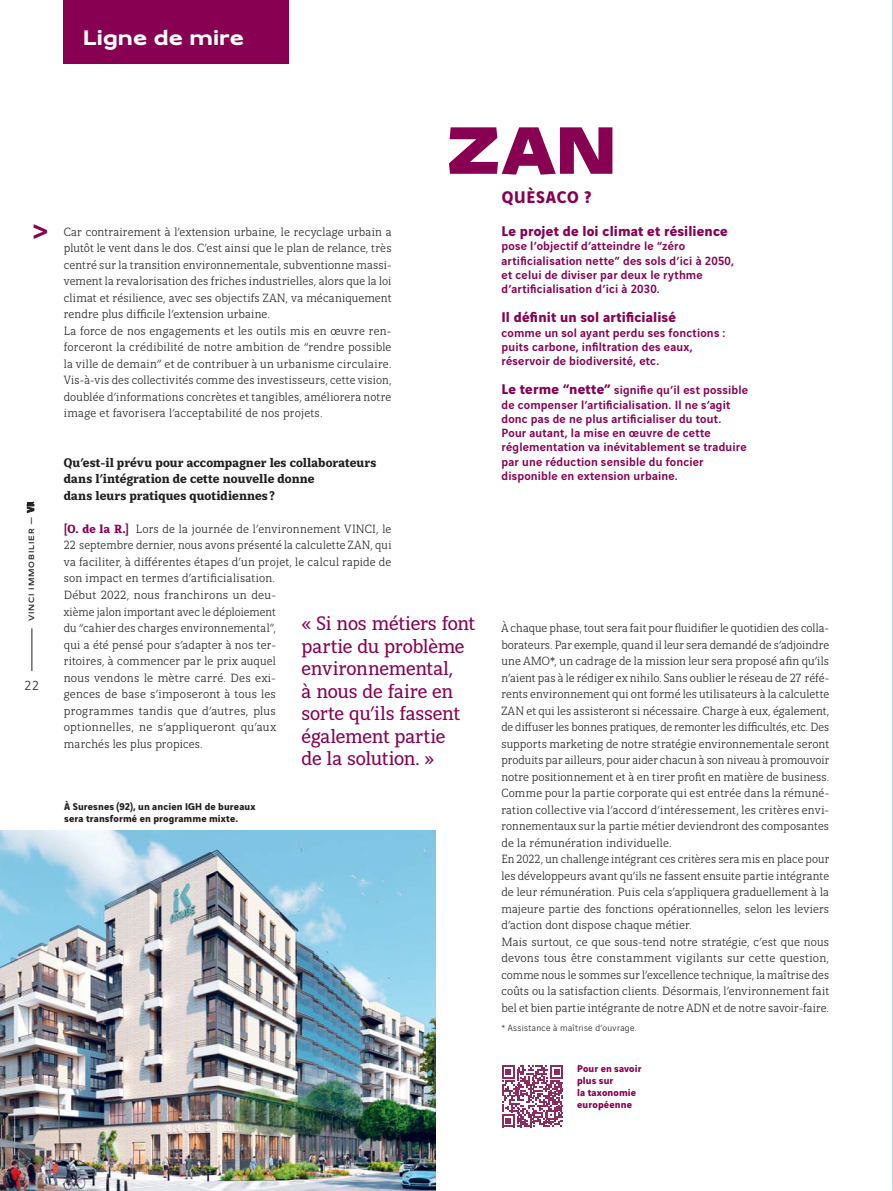
<style>
.page{position:relative;width:893px;height:1191px;background:#fff}
.page>*{position:absolute;margin:0;border:0;box-sizing:border-box;transform-origin:0 0}
.t1{font:900 71.55px "Vinci Sans Expanded";color:#870051}
.t2{font:500 36px "Vinci Sans";color:#870051}
.t3{font:700 22.5px "Vinci Sans Expanded";color:#fff}
.t4{font:21px/22.5px "Vinci Serif";letter-spacing:-.02em;color:#870051}
.t5{font:700 18px "Vinci Sans";letter-spacing:.045em;color:#870051}
.t6{font:700 15px "Vinci Sans";letter-spacing:.01em;color:#870051}
.t7{font:300 14.1px "Vinci Sans";color:#231f20}
.t8{font:700 13.5px/16.5px "Vinci Serif";color:#231f20}
.t9{font:300 12.75px/16.5px "Vinci Serif";letter-spacing:.01em;color:#231f20}
.t10{font:500 12.75px/14.2px "Vinci Sans";letter-spacing:.015em;color:#870051}
.t11{font:700 10.5px/12px "Vinci Sans";letter-spacing:.015em;color:#231f20}
.t12{font:700 10.5px/12px "Vinci Sans";letter-spacing:.015em;color:#870051}
.t13{font:300 9.75px "Vinci Sans";letter-spacing:.035em;color:#231f20}
.t14{font:500 8.25px "Vinci Sans Expanded";letter-spacing:.1em;color:#231f20}
.s1{font-family:"Vinci Sans";font-weight:700;font-size:10.05px}
.s2{font-weight:700;color:#870051}
.s3{font-weight:700;font-size:15px}
.s4{font-style:italic}
</style>
<div class="page">
<svg style="left:892px;top:243px;width:1px;height:948px"></svg>
<img style="left:0;top:830px;width:436px;height:361px">
<svg style="left:502px;top:1065px;width:61px;height:62px"></svg>
<hr style="left:32px;top:628px;width:1px;height:43px;background:#231f20">
<div style="left:64px;top:0;width:225px;height:64px;background:#870051"></div>
<h3 class="t3" style="left:83px;top:29px;width:163px">Ligne de mire</h3>
<h2 class="t2" style="left:32px;top:216px;width:19px">&gt;</h2>
<p class="t14" style="left:26px;top:621px;width:119px;rotate:-90deg">VINCI IMMOBILIER — <span class="s1">Vi</span></p>
<p class="t7" style="left:25px;top:680px;width:16px">22</p>
<h1 class="t1" style="left:444px;top:125px;width:174px">ZAN</h1>
<p class="t9" style="left:64px;top:225px;width:329px">Car contrairement à l’extension urbaine, le recyclage urbain a plutôt le vent dans le dos. C’est ainsi que le plan de relance, très centré sur la transition environnementale, subventionne massi&shy;vement la revalorisation des friches industrielles, alors que la loi climat et résilience, avec ses objectifs ZAN, va mécaniquement rendre plus difficile l’extension urbaine.<br>La force de nos engagements et les outils mis en œuvre ren&shy;forceront la crédibilité de notre ambition de “rendre possible la ville de demain” et de contribuer à un urbanisme circulaire.<br>Vis-à-vis des collectivités comme des investisseurs, cette vision, doublée d’informations concrètes et tangibles, améliorera notre image et favorisera l’acceptabilité de nos projets.</p>
<p class="t8" style="left:64px;top:455px;width:314px">Qu’est-il prévu pour accompagner les collaborateurs dans l’intégration de cette nouvelle donne<br>dans leurs pratiques quotidiennes ?</p>
<p class="t9" style="left:64px;top:522px;width:329px"><span class="s2">[O. de la R.]</span> Lors de la journée de l’environnement VINCI, le 22 septembre dernier, nous avons présenté la calculette ZAN, qui va faciliter, à différentes étapes d’un projet, le calcul rapide de son impact en termes d’artificialisation.<br>Début 2022, nous franchirons un deu-<br>xième jalon important avec le déploiement<br>du “cahier des charges environnemental”,<br>qui a été pensé pour s’adapter à nos ter-<br>ritoires, à commencer par le prix auquel<br>nous vendons le mètre carré. Des exi-<br>gences de base s’imposeront à tous les<br>programmes tandis que d’autres, plus<br>optionnelles, ne s’appliqueront qu’aux<br>marchés les plus propices.</p>
<h3 class="t4" style="left:302px;top:614px;width:175px">« Si nos métiers font partie du problème environnemental,<br>à nous de faire en sorte qu’ils fassent également partie<br>de la solution. »</h3>
<p class="t11" style="left:64px;top:801px;width:193px">À Suresnes (92), un ancien IGH de bureaux sera transformé en programme mixte.</p>
<h3 class="t5" style="left:502px;top:190px;width:91px">QUÈSACO ?</h3>
<p class="t6" style="left:501px;top:226px;width:228px">Le projet de loi climat et résilience</p>
<p class="t10" style="left:501px;top:240px;width:234px">pose l’objectif d’atteindre le “zéro artificialisation nette” des sols d’ici à 2050, et celui de diviser par deux le rythme d’artificialisation d’ici à 2030.</p>
<p class="t6" style="left:501px;top:312px;width:176px">Il définit un sol artificialisé</p>
<p class="t10" style="left:501px;top:327px;width:225px">comme un sol ayant perdu ses fonctions : puits carbone, infiltration des eaux, réservoir de biodiversité, etc.</p>
<p class="t10" style="left:501px;top:384px;width:248px"><span class="s3">Le terme “nette”</span> signifie qu’il est possible de compenser l’artificialisation. Il ne s’agit donc pas de ne plus artificialiser du tout.<br>Pour autant, la mise en œuvre de cette réglementation va inévitablement se traduire par une réduction sensible du foncier disponible en extension urbaine.</p>
<p class="t9" style="left:501px;top:621px;width:329px">À chaque phase, tout sera fait pour fluidifier le quotidien des colla&shy;borateurs. Par exemple, quand il leur sera demandé de s’adjoindre une AMO*, un cadrage de la mission leur sera proposé afin qu’ils n’aient pas à le rédiger ex nihilo<span class="s4">.</span>Sans oublier le réseau de 27 réfé&shy;rents environnement qui ont formé les utilisateurs à la calculette ZAN et qui les assisteront si nécessaire. Charge à eux, également, de diffuser les bonnes pratiques, de remonter les difficultés, etc. Des supports marketing de notre stratégie environnementale seront produits par ailleurs, pour aider chacun à son niveau à promouvoir notre positionnement et à en tirer profit en matière de business.<br>Comme pour la partie corporate qui est entrée dans la rémuné&shy;ration collective via l’accord d’intéressement, les critères envi&shy;ronnementaux sur la partie métier deviendront des composantes de la rémunération individuelle.<br>En 2022, un challenge intégrant ces critères sera mis en place pour les développeurs avant qu’ils ne fassent ensuite partie intégrante de leur rémunération. Puis cela s’appliquera graduellement à la majeure partie des fonctions opérationnelles, selon les leviers d’action dont dispose chaque métier.<br>Mais surtout, ce que sous-tend notre stratégie, c’est que nous devons tous être constamment vigilants sur cette question, comme nous le sommes sur l’excellence technique, la maîtrise des coûts ou la satisfaction clients. Désormais, l’environnement fait bel et bien partie intégrante de notre ADN et de notre savoir-faire.</p>
<p class="t13" style="left:501px;top:1024px;width:136px">* Assistance à maîtrise d’ouvrage.</p>
<p class="t12" style="left:577px;top:1063px;width:66px">Pour en savoir plus sur<br>la taxonomie européenne</p>
</div>
